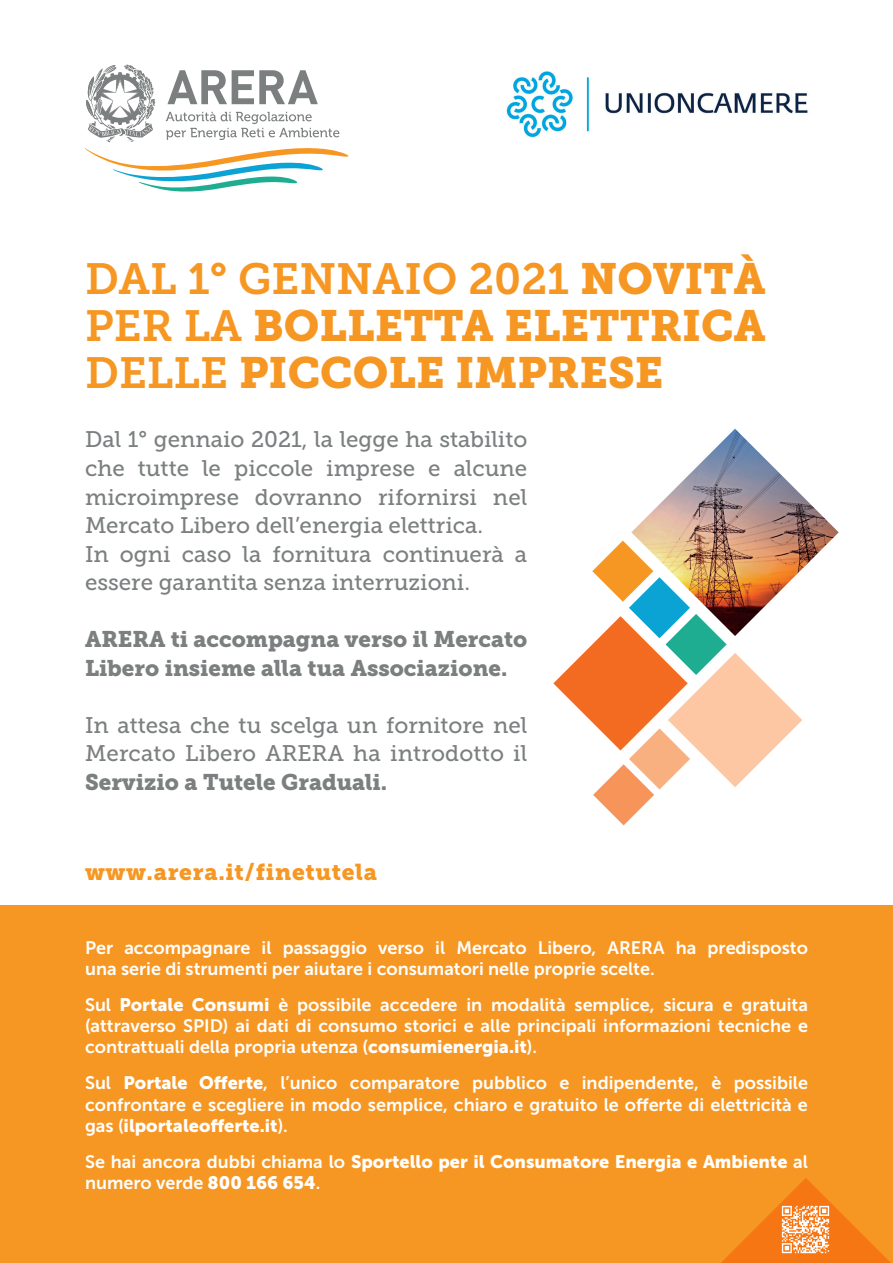
<style>
.page{position:relative;width:893px;height:1263px;background:#fff}
.page>*{position:absolute;margin:0;border:0;box-sizing:border-box;transform-origin:0 0}
.t1{font:43.5px/46.8px "Museo Slab 900";color:#f79723}
.t2{font:43.5px "Museo Slab 700";color:#f79723}
.t3{font:22.8px "Museo Slab 900";letter-spacing:.03em;color:#f79723}
.t4{font:22.5px/28.5px "Museo Slab 500";color:#7c7f80}
.t5{font:22.5px/28.5px "Museo Slab 900";color:#7c7f80}
.t6{font:18px/21px "Museo Sans 700";color:#fff}
.t7{font:18px/36px "Museo Sans 900";color:#fff}
.s1{font-family:"Museo Slab 900"}
.s2{font-family:"Museo Slab 700"}
.s3{font-family:"Museo Sans 900"}
.s4{font-family:"Museo Sans 700"}
</style>
<div class="page">
<div style="left:0;top:906px;width:893px;height:357px;background:#f79723"></div>
<img style="left:631px;top:429px;width:208px;height:140px">
<svg style="left:553px;top:541px;width:249px;height:284px"></svg>
<svg style="left:721px;top:1178px;width:170px;height:85px"></svg>
<img style="left:780px;top:1203px;width:51px;height:52px">
<svg style="left:85px;top:64px;width:263px;height:128px"></svg>
<img style="left:506px;top:71px;width:302px;height:67px">
<h1 class="t2" style="left:85px;top:255px;width:682px">DAL 1° GENNAIO 2021 <span class="s1">NOVITÀ</span></h1>
<h1 class="t1" style="left:85px;top:303px;width:682px"><span class="s2">PER LA</span> BOLLETTA ELETTRICA<br><span class="s2">DELLE</span> PICCOLE IMPRESE</h1>
<p class="t4" style="left:85px;top:426px;width:444px">Dal 1° gennaio 2021, la legge ha stabilito che tutte le piccole imprese e alcune microimprese dovranno rifornirsi nel Mercato Libero dell’energia elettrica.<br>In ogni caso la fornitura continuerà a essere garantita senza interruzioni.</p>
<p class="t5" style="left:85px;top:625px;width:444px">ARERA ti accompagna verso il Mercato<br>Libero insieme alla tua Associazione.</p>
<p class="t4" style="left:85px;top:711px;width:444px">In attesa che tu scelga un fornitore nel<br>Mercato Libero ARERA ha introdotto il</p>
<p class="t5" style="left:85px;top:768px;width:304px">Servizio a Tutele Graduali.</p>
<p class="t3" style="left:85px;top:858px;width:293px">www.arera.it/finetutela</p>
<p class="t6" style="left:85px;top:938px;width:724px">Per accompagnare il passaggio verso il Mercato Libero, ARERA ha predisposto una serie di strumenti per aiutare i consumatori nelle proprie scelte.</p>
<p class="t6" style="left:85px;top:995px;width:724px;text-align:justify">Sul <span class="s3">Portale Consumi</span> è possibile accedere in modalità semplice, sicura e gratuita (attraverso SPID) ai dati di consumo storici e alle principali informazioni tecniche e contrattuali della propria utenza (<span class="s3">consumienergia.it</span>).</p>
<p class="t6" style="left:85px;top:1073px;width:724px">Sul <span class="s3">Portale Offerte</span>, l’unico comparatore pubblico e indipendente, è possibile confrontare e scegliere in modo semplice, chiaro e gratuito le offerte di elettricità e</p>
<p class="t7" style="left:85px;top:1107px;width:724px"><span class="s4">gas (</span>ilportaleofferte.it<span class="s4">).<br>Se hai ancora dubbi chiama lo</span> Sportello per il Consumatore Energia e Ambiente <span class="s4">al</span></p>
<p class="t6" style="left:85px;top:1172px;width:237px">numero verde <span class="s3">800 166 654</span>.</p>
</div>
